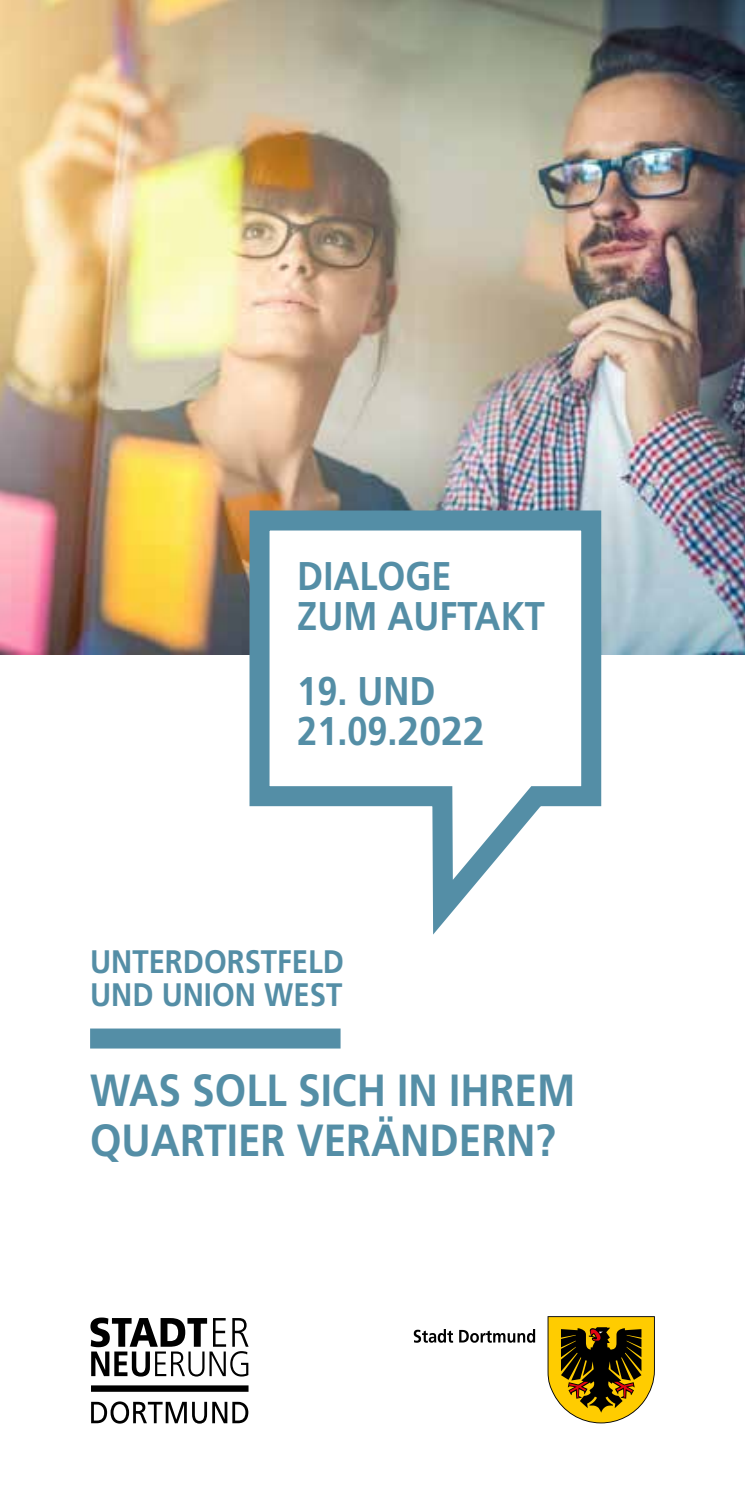
<style>
.page{position:relative;width:745px;height:1489px;background:#fff}
.page>*{position:absolute;margin:0;border:0;box-sizing:border-box;transform-origin:0 0}
.t1{font:700 45px/50px "Frutiger LT Com";color:#548ea6;scale:.9 1}
.t2{font:700 40px/40px "Frutiger LT Com";color:#548ea6;scale:.9 1}
.t3{font:700 32.5px/32.5px "Frutiger LT Com";color:#548ea6;scale:.9 1}
</style>
<div class="page">
<img style="left:0;top:0;width:744px;height:654px">
<div style="left:91px;top:1385px;width:157px;height:6px;background:#000"></div>
<svg style="left:91px;top:1401px;width:157px;height:22px"></svg>
<svg style="left:90px;top:1317px;width:158px;height:59px"></svg>
<svg style="left:547px;top:1316px;width:107px;height:107px;background:#9a7d1b"></svg>
<svg style="left:413px;top:1329px;width:40px;height:13px"></svg>
<svg style="left:459px;top:1329px;width:75px;height:13px"></svg>
<div style="left:90px;top:1028px;width:250px;height:20px;background:#548ea6"></div>
<svg style="left:239px;top:500px;width:372px;height:435px"></svg>
<p class="t2" style="left:297px;top:556px;width:276px">DIALOGE<br>ZUM AUFTAKT</p>
<p class="t2" style="left:297px;top:671px;width:210px">19. UND<br>21.09.2022</p>
<p class="t3" style="left:90px;top:945px;width:283px">UNTERDORSTFELD<br>UND UNION WEST</p>
<p class="t1" style="left:90px;top:1065px;width:540px">WAS SOLL SICH IN IHREM<br>QUARTIER VERÄNDERN?</p>
</div>
